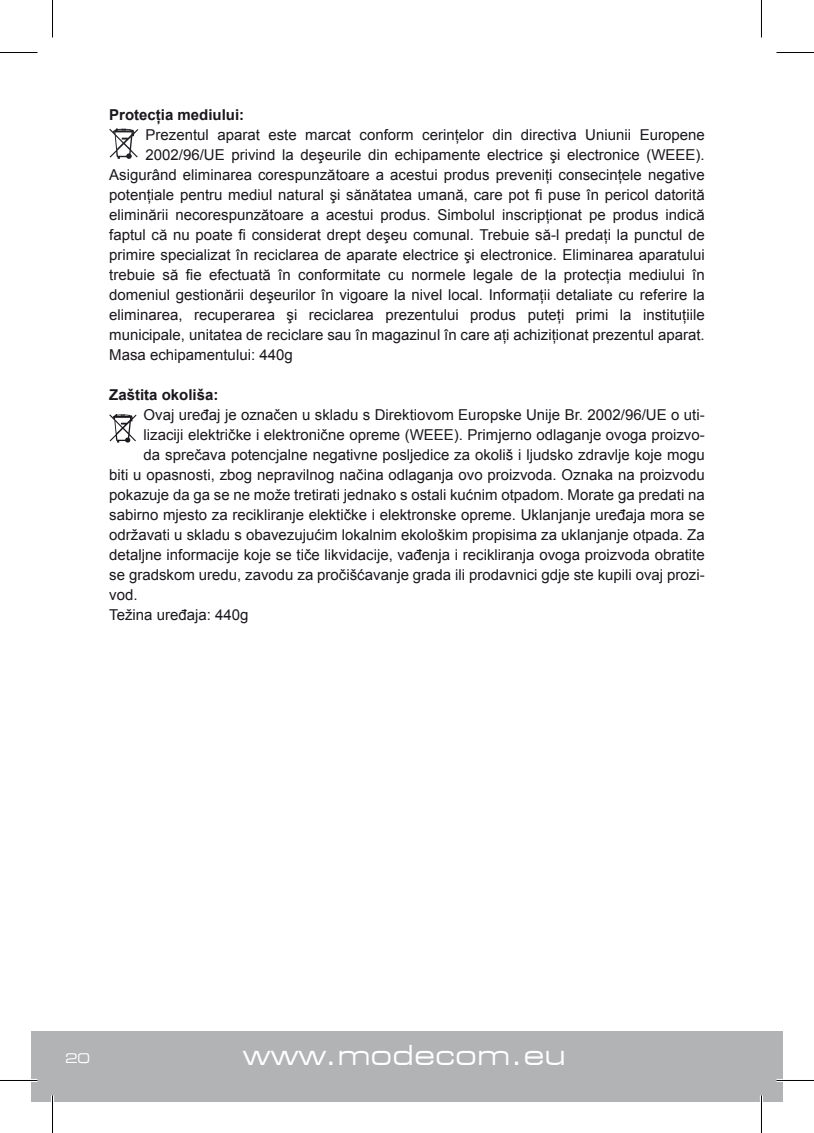
<style>
.page{position:relative;width:814px;height:1133px;background:#fff}
.page>*{position:absolute;margin:0;border:0;box-sizing:border-box;transform-origin:0 0}
.t1{font:27.5px "Square 721 Ex EU";color:#fff}
.t2{font:15px "Arial";color:#1a171c}
.t3{font:700 15px "Arial";color:#1a171c}
.t4{font:13.25px "Square 721 Ex EU";color:#fff}
</style>
<div class="page">
<div style="left:31px;top:1031px;width:751px;height:70px;background:#b1b3b4"></div>
<svg style="left:109px;top:128px;width:29px;height:31px"></svg>
<svg style="left:109px;top:414px;width:27px;height:28px"></svg>
<hr style="left:0;top:1078px;width:38px;height:4px;background:#fff">
<hr style="left:776px;top:1078px;width:38px;height:4px;background:#fff">
<hr style="left:51px;top:1095px;width:3px;height:38px;background:#fff">
<hr style="left:760px;top:1095px;width:3px;height:38px;background:#fff">
<hr style="left:0;top:52px;width:38px;height:1px;background:#000">
<hr style="left:776px;top:52px;width:38px;height:1px;background:#000">
<hr style="left:0;top:1080px;width:38px;height:1px;background:#000">
<hr style="left:776px;top:1080px;width:38px;height:1px;background:#000">
<hr style="left:52px;top:0;width:1px;height:38px;background:#000">
<hr style="left:52px;top:1095px;width:1px;height:38px;background:#000">
<hr style="left:761px;top:0;width:1px;height:38px;background:#000">
<hr style="left:761px;top:1095px;width:1px;height:38px;background:#000">
<p class="t3" style="left:109px;top:105px;width:137px">Protecţia mediului:</p>
<p class="t2" style="left:145px;top:125px;width:561px">Prezentul aparat este marcat conform cerinţelor din directiva Uniunii Europene</p>
<p class="t2" style="left:145px;top:145px;width:561px">2002/96/UE privind la deşeurile din echipamente electrice şi electronice (WEEE).</p>
<p class="t2" style="left:109px;top:165px;width:597px">Asigurând eliminarea corespunzătoare a acestui produs preveniţi consecinţele negative</p>
<p class="t2" style="left:109px;top:185px;width:597px">potenţiale pentru mediul natural şi sănătatea umană, care pot fi puse în pericol datorită</p>
<p class="t2" style="left:109px;top:205px;width:597px">eliminării necorespunzătoare a acestui produs. Simbolul inscripţionat pe produs indică</p>
<p class="t2" style="left:109px;top:225px;width:597px">faptul că nu poate fi considerat drept deşeu comunal. Trebuie să-l predaţi la punctul de</p>
<p class="t2" style="left:109px;top:245px;width:597px">primire specializat în reciclarea de aparate electrice şi electronice. Eliminarea aparatului</p>
<p class="t2" style="left:109px;top:265px;width:597px">trebuie să fie efectuată în conformitate cu normele legale de la protecţia mediului în</p>
<p class="t2" style="left:109px;top:285px;width:597px">domeniul gestionării deşeurilor în vigoare la nivel local. Informaţii detaliate cu referire la</p>
<p class="t2" style="left:109px;top:305px;width:597px">eliminarea, recuperarea şi reciclarea prezentului produs puteţi primi la instituţiile</p>
<p class="t2" style="left:109px;top:325px;width:597px">municipale, unitatea de reciclare sau în magazinul în care aţi achiziţionat prezentul aparat.</p>
<p class="t2" style="left:109px;top:345px;width:185px">Masa echipamentului: 440g</p>
<p class="t3" style="left:109px;top:385px;width:111px">Zaštita okoliša:</p>
<p class="t2" style="left:144px;top:405px;width:562px">Ovaj uređaj je označen u skladu s Direktiovom Europske Unije Br. 2002/96/UE o uti-</p>
<p class="t2" style="left:144px;top:425px;width:562px">lizaciji električke i elektronične opreme (WEEE). Primjerno odlaganje ovoga proizvo-</p>
<p class="t2" style="left:144px;top:445px;width:562px">da sprečava potencjalne negativne posljedice za okoliš i ljudsko zdravlje koje mogu</p>
<p class="t2" style="left:109px;top:465px;width:597px">biti u opasnosti, zbog nepravilnog načina odlaganja ovo proizvoda. Oznaka na proizvodu</p>
<p class="t2" style="left:109px;top:485px;width:597px">pokazuje da ga se ne može tretirati jednako s ostali kućnim otpadom. Morate ga predati na</p>
<p class="t2" style="left:109px;top:505px;width:597px">sabirno mjesto za recikliranje elektičke i elektronske opreme. Uklanjanje uređaja mora se</p>
<p class="t2" style="left:109px;top:525px;width:597px">održavati u skladu s obavezujućim lokalnim ekološkim propisima za uklanjanje otpada. Za</p>
<p class="t2" style="left:109px;top:545px;width:597px">detaljne informacije koje se tiče likvidacije, vađenja i recikliranja ovoga proizvoda obratite</p>
<p class="t2" style="left:109px;top:565px;width:597px">se gradskom uredu, zavodu za pročišćavanje grada ili prodavnici gdje ste kupili ovaj prozi-</p>
<p class="t2" style="left:109px;top:585px;width:30px">vod.</p>
<p class="t2" style="left:109px;top:605px;width:141px">Težina uređaja: 440g</p>
<p class="t4" style="left:65px;top:1050px;width:27px">20</p>
<h1 class="t1" style="left:243px;top:1039px;width:324px">www.modecom.eu</h1>
</div>
